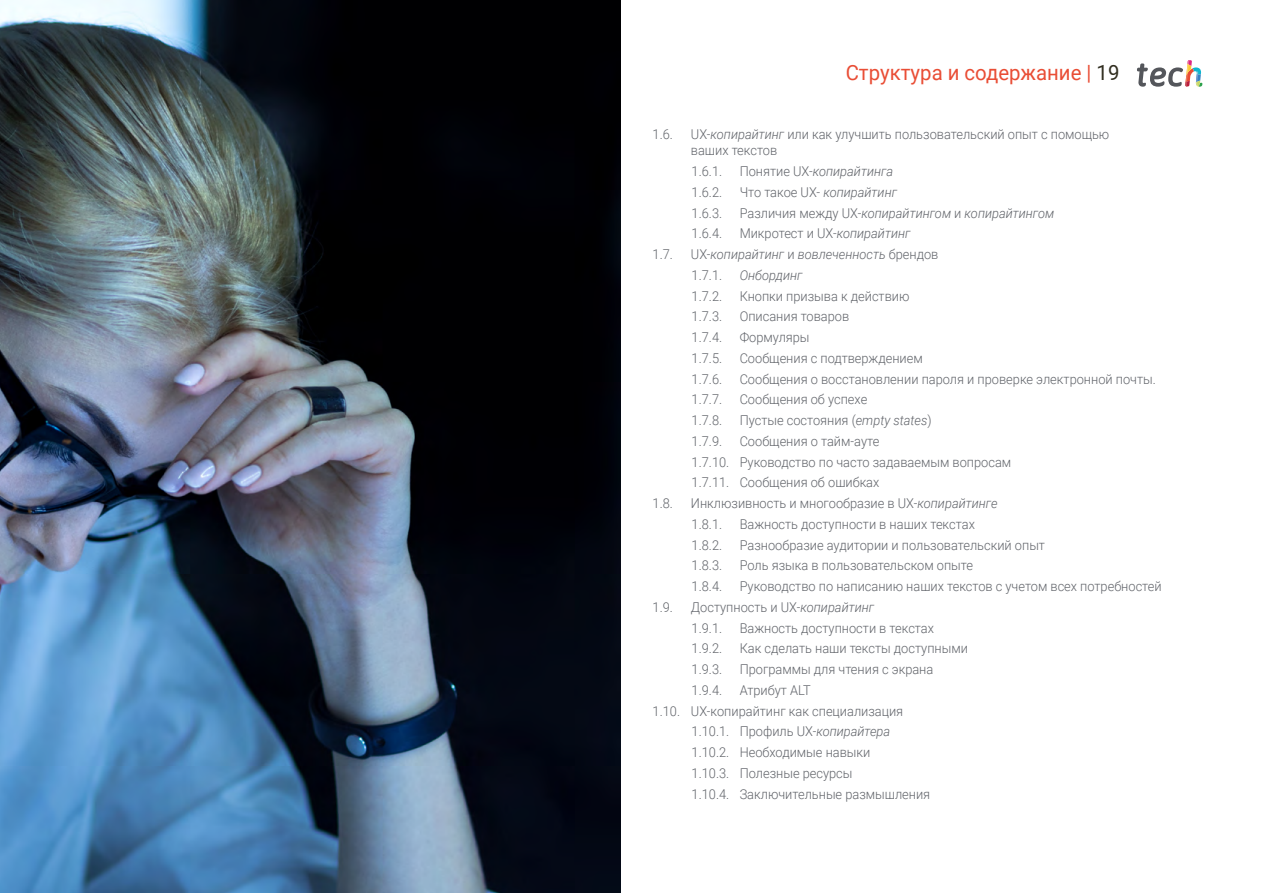
<style>
.page{position:relative;width:1263px;height:893px;background:#fff}
.page>*{position:absolute;margin:0;border:0;box-sizing:border-box;transform-origin:0 0}
.t1{font:21px "Roboto";color:#e94d35}
.t2{font:300 13.5px/20.7px "Roboto";color:#61646a;scale:.95 1}
.t3{font:italic 300 13.5px/20.7px "Roboto";color:#61646a;scale:.95 1}
.s1{color:#312e20}
.s2{font-style:italic}
.s3{font-style:normal}
</style>
<div class="page">
<svg style="left:1137px;top:60px;width:65px;height:27px"></svg>
<img style="left:0;top:0;width:621px;height:893px">
<h1 class="t1" style="left:846px;top:57px;width:275px">Структура и содержание | <span class="s1">19</span></h1>
<p class="t2" style="left:653px;top:123px;width:23px">1.6.</p>
<p class="t2" style="left:691px;top:125px;width:442px;line-height:16.5px">UX-<span class="s2">копирайтинг</span> или как улучшить пользовательский опыт с помощью ваших текстов</p>
<p class="t2" style="left:692px;top:160px;width:34px">1.6.1.</p>
<p class="t3" style="left:740px;top:160px;width:163px"><span class="s3">Понятие UX-</span>копирайтинга</p>
<p class="t2" style="left:692px;top:181px;width:34px">1.6.2.</p>
<p class="t2" style="left:740px;top:181px;width:167px">Что такое UX- <span class="s2">копирайтинг</span></p>
<p class="t2" style="left:692px;top:202px;width:34px">1.6.3.</p>
<p class="t3" style="left:740px;top:202px;width:333px"><span class="s3">Различия между UX-</span>копирайтингом <span class="s3">и</span> копирайтингом</p>
<p class="t2" style="left:692px;top:223px;width:34px">1.6.4.</p>
<p class="t2" style="left:740px;top:223px;width:181px">Микротест и UX-<span class="s2">копирайтинг</span></p>
<p class="t2" style="left:653px;top:243px;width:23px">1.7.</p>
<p class="t3" style="left:691px;top:243px;width:262px"><span class="s3">UX-</span>копирайтинг <span class="s3">и</span> вовлеченность <span class="s3">брендов<br>1.7.1.</span></p>
<p class="t3" style="left:740px;top:264px;width:68px">Онбординг</p>
<p class="t2" style="left:692px;top:285px;width:34px">1.7.2.</p>
<p class="t2" style="left:740px;top:285px;width:180px">Кнопки призыва к действию</p>
<p class="t2" style="left:692px;top:306px;width:34px">1.7.3.</p>
<p class="t2" style="left:740px;top:306px;width:117px">Описания товаров</p>
<p class="t2" style="left:692px;top:326px;width:34px">1.7.4.</p>
<p class="t2" style="left:740px;top:326px;width:75px">Формуляры</p>
<p class="t2" style="left:692px;top:347px;width:34px">1.7.5.</p>
<p class="t2" style="left:740px;top:347px;width:194px">Сообщения с подтверждением</p>
<p class="t2" style="left:692px;top:368px;width:34px">1.7.6.</p>
<p class="t2" style="left:740px;top:368px;width:440px">Сообщения о восстановлении пароля и проверке электронной почты.</p>
<p class="t2" style="left:692px;top:389px;width:34px">1.7.7.</p>
<p class="t2" style="left:740px;top:389px;width:136px">Сообщения об успехе</p>
<p class="t2" style="left:692px;top:409px;width:34px">1.7.8.</p>
<p class="t2" style="left:740px;top:409px;width:204px">Пустые состояния (<span class="s2">empty states</span>)</p>
<p class="t2" style="left:692px;top:430px;width:34px">1.7.9.</p>
<p class="t2" style="left:692px;top:430px;width:338px;text-indent:48px">Сообщения о тайм-ауте<br>1.7.10. Руководство по часто задаваемым вопросам<br>1.7.11. Сообщения об ошибках</p>
<p class="t2" style="left:653px;top:492px;width:23px">1.8.</p>
<p class="t2" style="left:691px;top:492px;width:324px">Инклюзивность и многообразие в UX-<span class="s2">копирайтинге<br></span>1.8.1.</p>
<p class="t2" style="left:740px;top:513px;width:249px">Важность доступности в наших текстах</p>
<p class="t2" style="left:692px;top:534px;width:34px">1.8.2.</p>
<p class="t2" style="left:740px;top:534px;width:323px">Разнообразие аудитории и пользовательский опыт</p>
<p class="t2" style="left:692px;top:555px;width:34px">1.8.3.</p>
<p class="t2" style="left:740px;top:555px;width:247px">Роль языка в пользовательском опыте</p>
<p class="t2" style="left:692px;top:575px;width:34px">1.8.4.</p>
<p class="t2" style="left:740px;top:575px;width:446px">Руководство по написанию наших текстов с учетом всех потребностей</p>
<p class="t2" style="left:653px;top:596px;width:23px">1.9.</p>
<p class="t2" style="left:691px;top:596px;width:194px">Доступность и UX-<span class="s2">копирайтинг<br></span>1.9.1.</p>
<p class="t2" style="left:740px;top:617px;width:206px">Важность доступности в текстах</p>
<p class="t2" style="left:692px;top:638px;width:34px">1.9.2.</p>
<p class="t2" style="left:740px;top:638px;width:242px">Как сделать наши тексты доступными</p>
<p class="t2" style="left:692px;top:658px;width:34px">1.9.3.</p>
<p class="t2" style="left:740px;top:658px;width:205px">Программы для чтения с экрана</p>
<p class="t2" style="left:692px;top:679px;width:34px">1.9.4.</p>
<p class="t2" style="left:740px;top:679px;width:76px">Атрибут ALT</p>
<p class="t2" style="left:653px;top:700px;width:265px">1.10. UX-копирайтинг как специализация</p>
<p class="t2" style="left:692px;top:721px;width:211px">1.10.1. Профиль UX-<span class="s2">копирайтера</span></p>
<p class="t2" style="left:692px;top:741px;width:190px">1.10.2. Необходимые навыки</p>
<p class="t2" style="left:692px;top:762px;width:171px">1.10.3. Полезные ресурсы</p>
<p class="t2" style="left:692px;top:783px;width:253px">1.10.4. Заключительные размышления</p>
</div>
